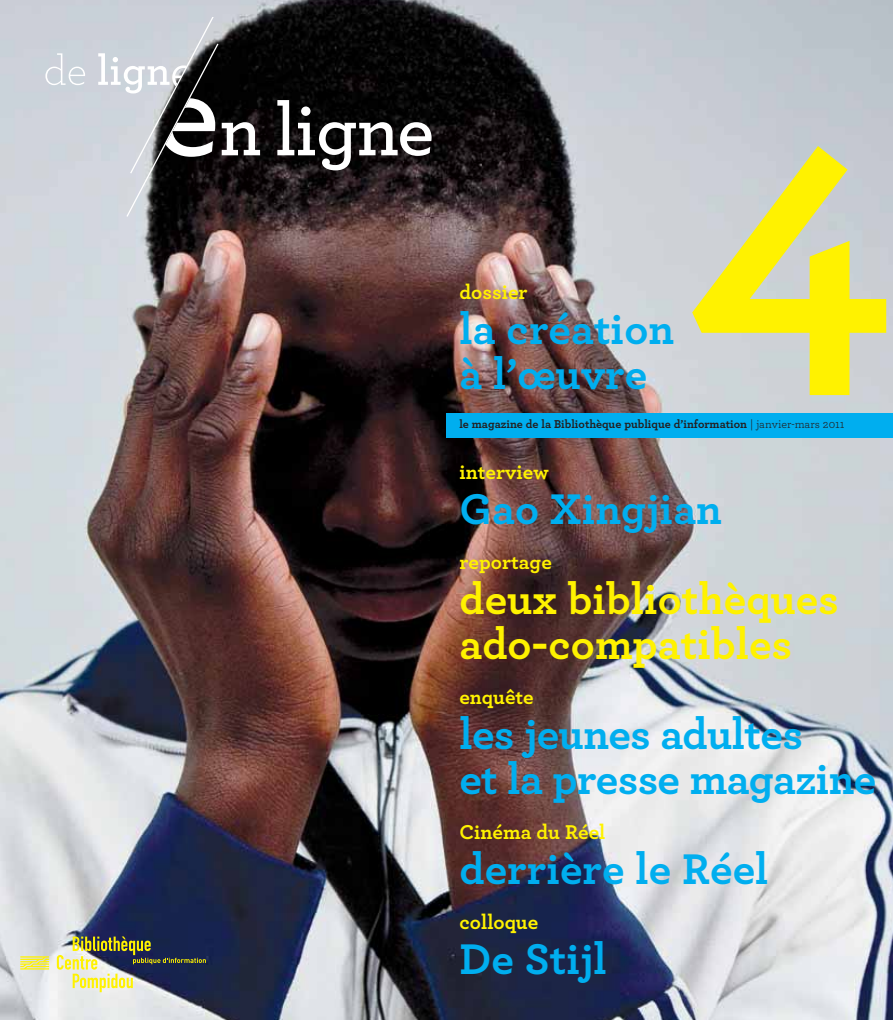
<style>
.page{position:relative;width:893px;height:1020px;background:#fff}
.page>*{position:absolute;margin:0;border:0;box-sizing:border-box;transform-origin:0 0}
.t1{font:700 375px "Archer";color:#fff200}
.t2{font:700 45px/45px "Archer";color:#00aeef}
.t3{font:700 45px/45px "Archer";color:#fff200}
.t4{font:700 21px "Archer";color:#fff200}
.t5{font:700 12px "Archer";color:#231f20}
.s1{font-weight:400}
</style>
<div class="page">
<img style="left:0;top:0;width:892px;height:1020px">
<div style="left:447px;top:413px;width:445px;height:25px;background:#00aeef"></div>
<svg style="left:20px;top:956px;width:29px;height:14px"></svg>
<svg style="left:57px;top:937px;width:149px;height:55px;background:#797e6e"></svg>
<svg style="left:277px;top:100px;width:154px;height:70px"></svg>
<svg style="left:45px;top:53px;width:40px;height:32px"></svg>
<svg style="left:98px;top:18px;width:162px;height:199px;background:#79797d"></svg>
<p class="t4" style="left:459px;top:285px;width:70px">dossier</p>
<p class="t2" style="left:459px;top:310px;width:216px">la création à l’œuvre</p>
<h1 class="t1" style="left:682px;top:84px;width:213px">4</h1>
<p class="t5" style="left:459px;top:419px;width:387px">le magazine de la Bibliothèque publique d’information <span class="s1">| janvier-mars 2011</span></p>
<p class="t4" style="left:459px;top:465px;width:91px">interview</p>
<p class="t2" style="left:459px;top:490px;width:264px">Gao Xingjian</p>
<p class="t4" style="left:459px;top:555px;width:94px">reportage</p>
<p class="t3" style="left:459px;top:580px;width:381px">deux bibliothèques ado-compatibles</p>
<p class="t4" style="left:459px;top:690px;width:76px">enquête</p>
<p class="t2" style="left:459px;top:715px;width:418px">les jeunes adultes<br>et la presse magazine</p>
<p class="t4" style="left:459px;top:825px;width:147px">Cinéma du Réel</p>
<p class="t2" style="left:459px;top:850px;width:310px">derrière le Réel</p>
<p class="t4" style="left:459px;top:915px;width:80px">colloque</p>
<p class="t2" style="left:459px;top:940px;width:149px">De Stijl</p>
</div>
